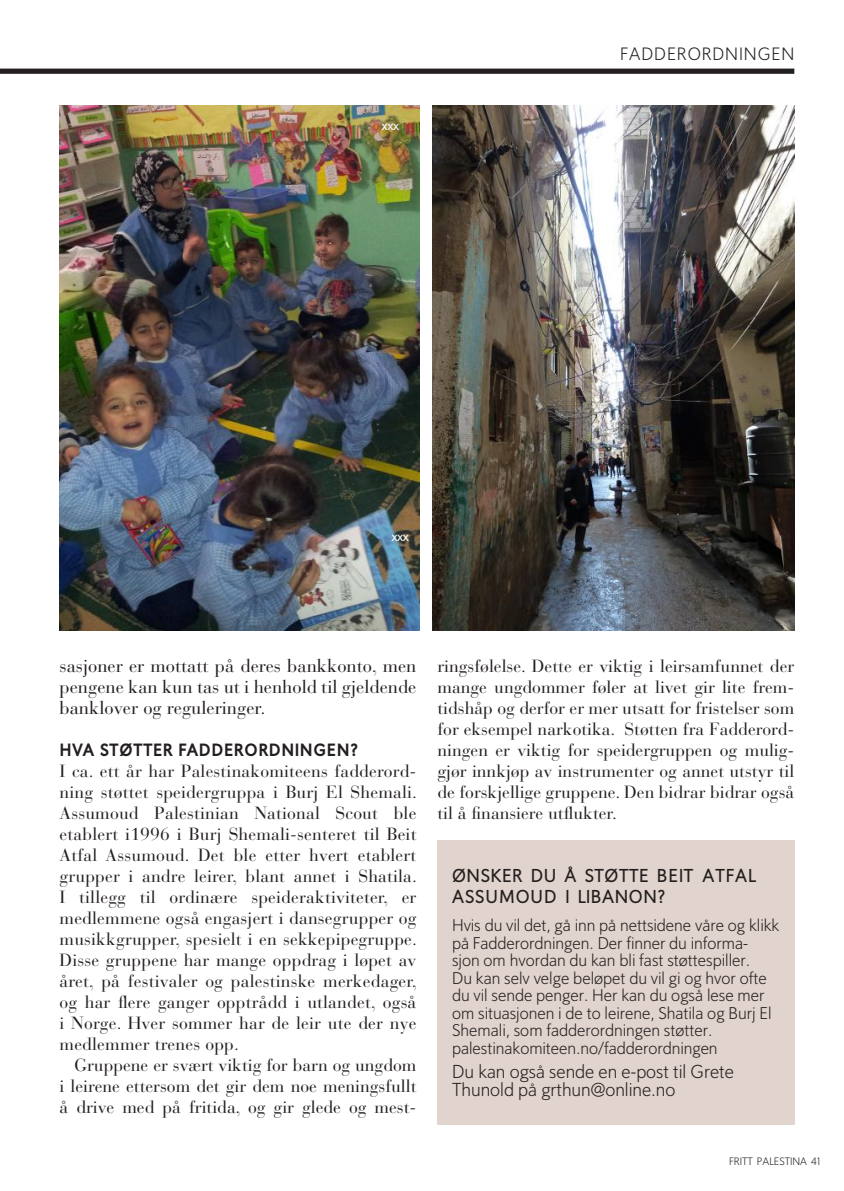
<style>
.page{position:relative;width:844px;height:1191px;background:#fff}
.page>*{position:absolute;margin:0;border:0;box-sizing:border-box;transform-origin:0 0}
.t1{font:18.38px/21px "Bauer Bodoni Std";color:#241f1f;text-align:justify}
.t2{font:300 18.38px/17.5px "Oslo";color:#241f1f}
.t3{font:700 18.38px/21px "Oslo";letter-spacing:.03em;color:#241f1f}
.t4{font:17.5px/21px "Bauer Bodoni Std";color:#241f1f;text-align:justify}
.t5{font:900 17.5px "Oslo";letter-spacing:.04em;color:#241f1f}
.t6{font:300 17.5px "Oslo";letter-spacing:.05em;color:#241f1f}
.t7{font:300 16.62px/17.5px "Oslo";color:#241f1f}
.t8{font:700 12.25px "Oslo";color:#fff}
.t9{font:300 10.5px "Oslo";color:#241f1f}
</style>
<div class="page">
<div style="left:0;top:69px;width:794px;height:5px;background:#241f1f"></div>
<img style="left:432px;top:105px;width:362px;height:525px">
<img style="left:60px;top:105px;width:359px;height:525px">
<div style="left:437px;top:840px;width:357px;height:284px;background:#e1d3cd"></div>
<p class="t8" style="left:382px;top:119px;width:19px">xxx</p>
<p class="t6" style="left:620px;top:44px;width:176px">FADDERORDNINGEN</p>
<p class="t8" style="left:391px;top:529px;width:19px">xxx</p>
<p class="t1" style="left:60px;top:655px;width:358px">sasjoner er mottatt på deres bankkonto, men pengene kan kun tas ut i henhold til gjeldende banklover og reguleringer.</p>
<p class="t5" style="left:60px;top:740px;width:300px">HVA STØTTER FADDERORDNINGEN?</p>
<p class="t4" style="left:60px;top:761px;width:359px">I ca. ett år har Palestinakomiteens fadderord&shy;ning støttet speidergruppa i Burj El Shemali.<br>Assumoud Palestinian National Scout ble etablert i1996 i Burj Shemali-senteret til Beit Atfal Assumoud. Det ble etter hvert etablert grupper i andre leirer, blant annet i Shatila.<br>I tillegg til ordinære speideraktiviteter, er medlemmene også engasjert i dansegrupper og musikkgrupper, spesielt i en sekkepipegruppe.<br>Disse gruppene har mange oppdrag i løpet av året, på festivaler og palestinske merkedager, og har flere ganger opptrådd i utlandet, også i Norge. Hver sommer har de leir ute der nye medlemmer trenes opp.</p>
<p class="t4" style="left:60px;top:1055px;width:358px;text-indent:15px">Gruppene er svært viktig for barn og ungdom i leirene ettersom det gir dem noe meningsfullt å drive med på fritida, og gir glede og mest-</p>
<p class="t4" style="left:437px;top:656px;width:358px">ringsfølelse. Dette er viktig i leirsamfunnet der mange ungdommer føler at livet gir lite frem&shy;tidshåp og derfor er mer utsatt for fristelser som for eksempel narkotika. Støtten fra Fadderord&shy;ningen er viktig for speidergruppen og mulig&shy;gjør innkjøp av instrumenter og annet utstyr til de forskjellige gruppene. Den bidrar bidrar også til å finansiere utflukter.</p>
<p class="t3" style="left:452px;top:865px;width:305px">ØNSKER DU Å STØTTE BEIT ATFAL<br>ASSUMOUD I LIBANON?</p>
<p class="t7" style="left:452px;top:917px;width:329px">Hvis du vil det, gå inn på nettsidene våre og klikk på Fadderordningen. Der finner du informa&shy;sjon om hvordan du kan bli fast støttespiller.<br>Du kan selv velge beløpet du vil gi og hvor ofte du vil sende penger. Her kan du også lese mer om situasjonen i de to leirene, Shatila og Burj El Shemali, som fadderordningen støtter. palestinakomiteen.no/fadderordningen</p>
<p class="t2" style="left:452px;top:1063px;width:283px">Du kan også sende en e-post til Grete<br>Thunold på grthun@online.no</p>
<p class="t9" style="left:728px;top:1155px;width:93px">FRITT PALESTINA 41</p>
</div>
